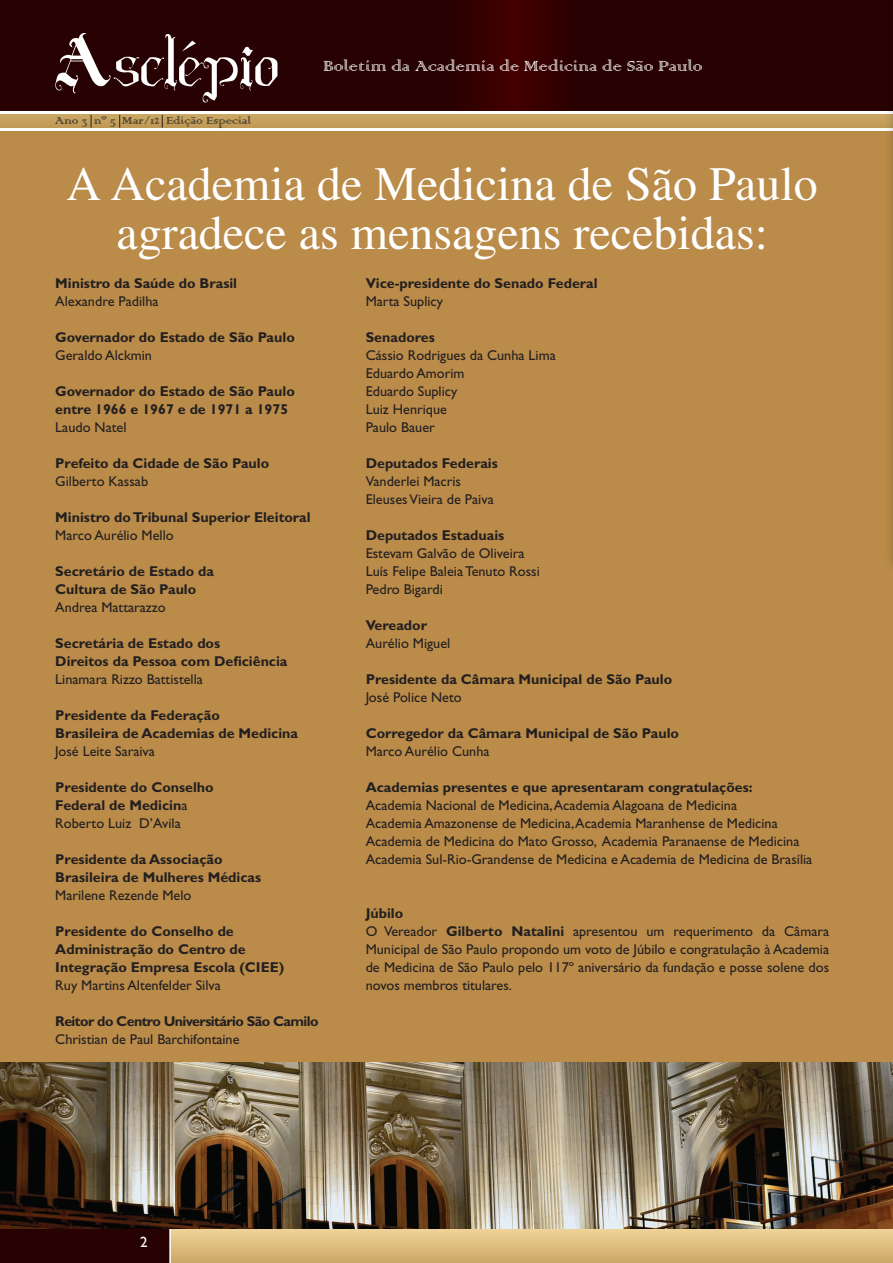
<style>
.page{position:relative;width:893px;height:1263px;background:#fff}
.page>*{position:absolute;margin:0;border:0;box-sizing:border-box;transform-origin:0 0}
.t1{font:48px/49.5px "Times";color:#fff;text-align:center}
.t2{font:19.5px "Colonna";color:#fff}
.t3{font:15px "Gill Sans";color:#fff}
.t4{font:14.25px/18px "Gill Sans";color:#231f20}
.t5{font:700 14.25px/18px "Gill Sans";color:#231f20}
.t6{font:700 14.25px "Gill Sans";letter-spacing:-.04em;color:#231f20}
.t7{font:13.5px "Colonna";color:#231f20}
.s1{font-weight:400}
.s2{font-weight:700}
</style>
<div class="page">
<div style="left:0;top:115px;width:884px;height:13px;background:#c49f5b"></div>
<svg style="left:0;top:0;width:884px;height:111px;background:#2a0101"></svg>
<svg style="left:91px;top:115px;width:1px;height:13px"></svg>
<svg style="left:119px;top:115px;width:1px;height:13px"></svg>
<svg style="left:55px;top:33px;width:222px;height:70px;background:#4d2e2e"></svg>
<div style="left:170px;top:1229px;width:723px;height:34px;background:linear-gradient(to bottom,#efd399,#cca968)"></div>
<div style="left:0;top:1229px;width:169px;height:34px;background:#280202"></div>
<hr style="left:169px;top:1229px;width:2px;height:34px;background:#fff">
<svg style="left:162px;top:115px;width:1px;height:13px"></svg>
<div style="left:0;top:132px;width:893px;height:1010px;background:#ba8b49"></div>
<img style="left:0;top:1062px;width:893px;height:167px">
<img style="left:884px;top:0;width:9px;height:563px">
<svg style="left:884px;top:115px;width:9px;height:13px"></svg>
<p class="t7" style="left:55px;top:112px;width:198px">Ano 3 nº 5 Mar/12 Edição Especial</p>
<h2 class="t2" style="left:323px;top:54px;width:381px">Boletim da Academia de Medicina de São Paulo</h2>
<h1 class="t1" style="left:67px;top:158px;width:753px">A Academia de Medicina de São Paulo agradece as mensagens recebidas:</h1>
<p class="t5" style="left:55px;top:274px;width:183px">Ministro da Saúde do Brasil</p>
<p class="t4" style="left:55px;top:292px;width:105px">Alexandre Padilha</p>
<p class="t5" style="left:55px;top:328px;width:241px">Governador do Estado de São Paulo</p>
<p class="t4" style="left:55px;top:346px;width:98px">Geraldo Alckmin</p>
<p class="t5" style="left:55px;top:382px;width:241px">Governador do Estado de São Paulo entre 1966 e 1967 e de 1971 a 1975</p>
<p class="t4" style="left:55px;top:418px;width:73px">Laudo Natel</p>
<p class="t5" style="left:55px;top:454px;width:215px">Prefeito da Cidade de São Paulo</p>
<p class="t4" style="left:55px;top:472px;width:94px">Gilberto Kassab</p>
<p class="t5" style="left:55px;top:508px;width:257px">Ministro do Tribunal Superior Eleitoral</p>
<p class="t4" style="left:55px;top:526px;width:120px">Marco Aurélio Mello</p>
<p class="t5" style="left:55px;top:562px;width:160px">Secretário de Estado da<br>Cultura de São Paulo</p>
<p class="t4" style="left:55px;top:598px;width:112px">Andrea Mattarazzo</p>
<p class="t5" style="left:55px;top:634px;width:234px">Secretária de Estado dos<br>Direitos da Pessoa com Deficiência</p>
<p class="t4" style="left:55px;top:670px;width:149px">Linamara Rizzo Battistella</p>
<p class="t5" style="left:55px;top:706px;width:244px">Presidente da Federação<br>Brasileira de Academias de Medicina</p>
<p class="t4" style="left:55px;top:742px;width:101px">José Leite Saraiva</p>
<p class="t5" style="left:55px;top:778px;width:160px">Presidente do Conselho<br>Federal de Medicin<span class="s1">a<br>Roberto Luiz D’Avila</span></p>
<p class="t5" style="left:55px;top:850px;width:207px">Presidente da Associação<br>Brasileira de Mulheres Médicas</p>
<p class="t4" style="left:55px;top:886px;width:138px">Marilene Rezende Melo</p>
<p class="t5" style="left:55px;top:922px;width:230px">Presidente do Conselho de<br>Administração do Centro de<br>Integração Empresa Escola (CIEE)</p>
<p class="t4" style="left:55px;top:976px;width:167px">Ruy Martins Altenfelder Silva</p>
<p class="t6" style="left:55px;top:1013px;width:265px">Reitor do Centro Universitário São Camilo</p>
<p class="t4" style="left:55px;top:1030px;width:186px">Christian de Paul Barchifontaine</p>
<p class="t5" style="left:366px;top:274px;width:234px">Vice-presidente do Senado Federal</p>
<p class="t4" style="left:366px;top:292px;width:79px">Marta Suplicy</p>
<p class="t5" style="left:366px;top:328px;width:71px">Senadores</p>
<p class="t4" style="left:366px;top:346px;width:192px">Cássio Rodrigues da Cunha Lima<br>Eduardo Amorim<br>Eduardo Suplicy<br>Luiz Henrique<br>Paulo Bauer</p>
<p class="t5" style="left:366px;top:454px;width:134px">Deputados Federais</p>
<p class="t4" style="left:366px;top:472px;width:130px">Vanderlei Macris<br>Eleuses Vieira de Paiva</p>
<p class="t5" style="left:366px;top:526px;width:140px">Deputados Estaduais</p>
<p class="t4" style="left:366px;top:544px;width:176px">Estevam Galvão de Oliveira<br>Luís Felipe Baleia Tenuto Rossi<br>Pedro Bigardi</p>
<p class="t5" style="left:366px;top:616px;width:63px">Vereador</p>
<p class="t4" style="left:366px;top:634px;width:86px">Aurélio Miguel</p>
<p class="t5" style="left:366px;top:670px;width:308px">Presidente da Câmara Municipal de São Paulo</p>
<p class="t4" style="left:366px;top:688px;width:98px">José Police Neto</p>
<p class="t5" style="left:366px;top:724px;width:315px">Corregedor da Câmara Municipal de São Paulo</p>
<p class="t4" style="left:366px;top:742px;width:125px">Marco Aurélio Cunha</p>
<p class="t5" style="left:366px;top:778px;width:388px">Academias presentes e que apresentaram congratulações:</p>
<p class="t4" style="left:366px;top:796px;width:448px">Academia Nacional de Medicina, Academia Alagoana de Medicina<br>Academia Amazonense de Medicina, Academia Maranhense de Medicina Academia de Medicina do Mato Grosso, Academia Paranaense de Medicina Academia Sul-Rio-Grandense de Medicina e Academia de Medicina de Brasília</p>
<p class="t4" style="left:366px;top:904px;width:465px"><span class="s2">Júbilo<br></span>O Vereador <span class="s2">Gilberto Natalini</span> apresentou um requerimento da Câmara Municipal de São Paulo propondo um voto de Júbilo e congratulação à Academia de Medicina de São Paulo pelo 117º aniversário da fundação e posse solene dos novos membros titulares.</p>
<p class="t3" style="left:140px;top:1233px;width:9px">2</p>
</div>
